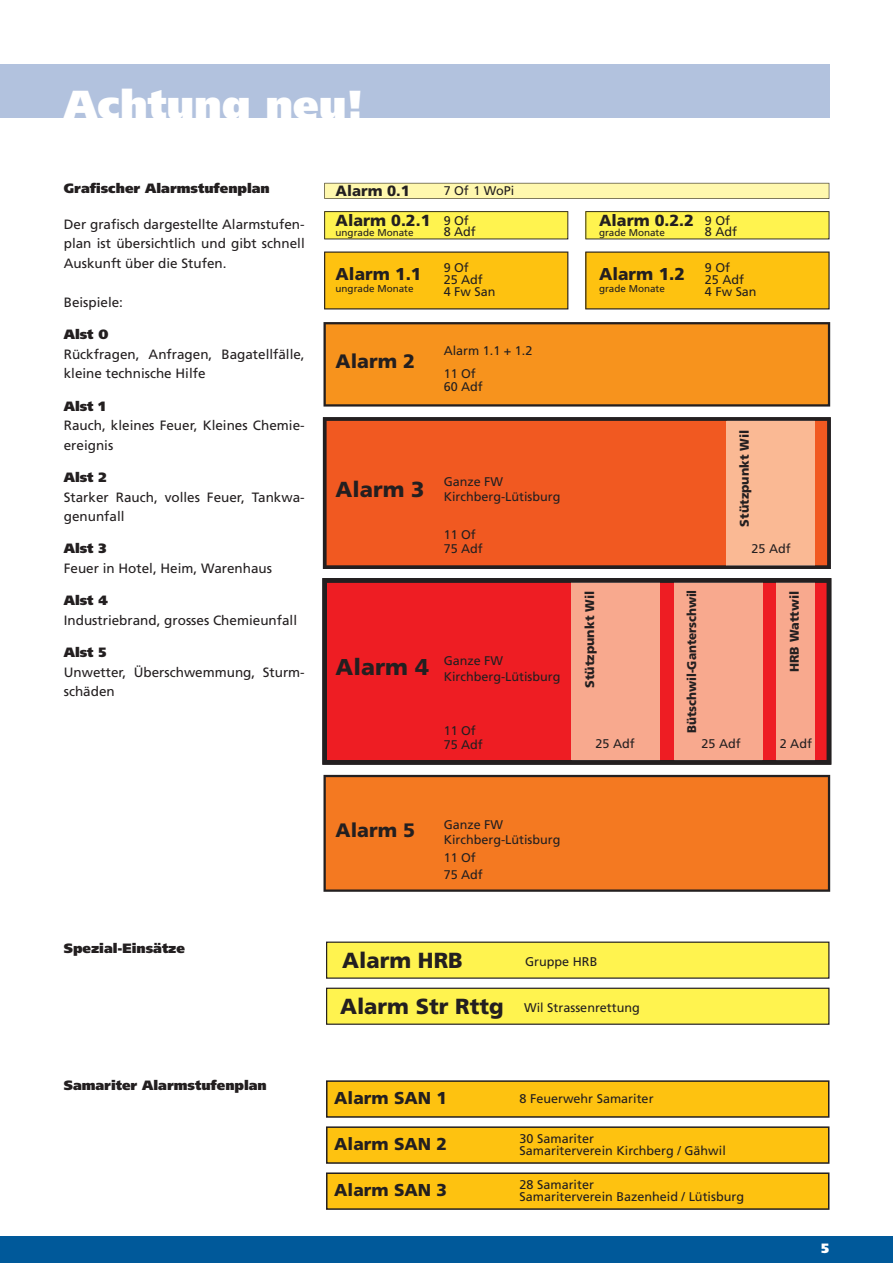
<style>
.page{position:relative;width:893px;height:1263px;background:#fff}
.page>*{position:absolute;margin:0;border:0;box-sizing:border-box;transform-origin:0 0}
.t1{font:900 40.5px "Frutiger";color:#fff}
.t2{font:900 22.95px "Frutiger";color:#231f20}
.t3{font:900 21.75px "Frutiger";color:#231f20}
.t4{font:900 19.5px "Frutiger";color:#231f20}
.t5{font:900 17.25px "Frutiger";color:#231f20}
.t6{font:900 17.1px "Frutiger";color:#231f20}
.t7{font:900 16.05px "Frutiger";color:#231f20}
.t8{font:900 14.85px "Frutiger";color:#231f20}
.t9{font:13.5px/19.5px "Frutiger";color:#231f20}
.t10{font:900 13.5px "Frutiger";color:#231f20}
.t11{font:900 13.5px "Frutiger";color:#fff}
.t12{font:12.6px/12.3px "Frutiger";color:#231f20}
.t13{font:900 12.6px "Frutiger";color:#231f20}
.t14{font:900 12.6px "Frutiger";color:#231f20;scale:.94 1}
.t15{font:9.9px "Frutiger";color:#231f20}
.s1{font-weight:900;font-size:21.75px}
</style>
<div class="page">
<div style="left:0;top:1236px;width:893px;height:27px;background:#00599a"></div>
<div style="left:0;top:64px;width:829px;height:53px;background:#b2c2de"></div>
<div style="left:327px;top:1081px;width:502px;height:36px;background:#fec210"></div>
<div style="left:326px;top:1080px;width:503px;height:38px;border:2px solid #231f20"></div>
<div style="left:327px;top:1173px;width:502px;height:36px;background:#fec210"></div>
<div style="left:326px;top:1172px;width:503px;height:38px;border:2px solid #231f20"></div>
<div style="left:327px;top:1127px;width:502px;height:36px;background:#fec210"></div>
<div style="left:326px;top:1126px;width:503px;height:38px;border:2px solid #231f20"></div>
<div style="left:327px;top:942px;width:502px;height:36px;background:#fff34f"></div>
<div style="left:326px;top:941px;width:503px;height:38px;border:1px solid #231f20"></div>
<div style="left:327px;top:988px;width:502px;height:36px;background:#fff34f"></div>
<div style="left:326px;top:988px;width:503px;height:37px;border:1px solid #231f20"></div>
<div style="left:323px;top:775px;width:507px;height:117px;background:#f47921"></div>
<svg style="left:324px;top:183px;width:505px;height:16px;background:#f0e9a4"></svg>
<svg style="left:324px;top:211px;width:244px;height:28px;background:#f2e74c"></svg>
<div style="left:324px;top:251px;width:244px;height:58px;background:#fec210"></div>
<svg style="left:323px;top:322px;width:507px;height:85px;background:#e98c1e"></svg>
<svg style="left:585px;top:211px;width:244px;height:28px;background:#f2e74c"></svg>
<div style="left:585px;top:251px;width:245px;height:58px;background:#fec210"></div>
<svg style="left:323px;top:417px;width:508px;height:152px;background:#e56534"></svg>
<svg style="left:322px;top:578px;width:509px;height:187px;background:#e3554e"></svg>
<h1 class="t1" style="left:64px;top:80px;width:301px">Achtung neu!</h1>
<p class="t10" style="left:64px;top:180px;width:208px">Grafischer Alarmstufenplan</p>
<p class="t9" style="left:64px;top:214px;width:242px;text-align:justify">Der grafisch dargestellte Alarmstufen&shy;plan ist übersichtlich und gibt schnell Auskunft über die Stufen.</p>
<p class="t9" style="left:64px;top:292px;width:61px">Beispiele:</p>
<p class="t10" style="left:64px;top:326px;width:46px">Alst 0</p>
<p class="t9" style="left:64px;top:344px;width:242px">Rückfragen, Anfragen, Bagatellfälle, kleine technische Hilfe</p>
<p class="t10" style="left:64px;top:398px;width:43px">Alst 1</p>
<p class="t9" style="left:64px;top:416px;width:242px">Rauch, kleines Feuer, Kleines Chemie&shy;ereignis</p>
<p class="t10" style="left:64px;top:469px;width:44px">Alst 2</p>
<p class="t9" style="left:64px;top:487px;width:242px">Starker Rauch, volles Feuer, Tankwa&shy;genunfall</p>
<p class="t10" style="left:64px;top:540px;width:44px">Alst 3</p>
<p class="t9" style="left:64px;top:558px;width:210px">Feuer in Hotel, Heim, Warenhaus</p>
<p class="t10" style="left:64px;top:592px;width:46px">Alst 4</p>
<p class="t9" style="left:64px;top:610px;width:235px">Industriebrand, grosses Chemieunfall</p>
<p class="t10" style="left:64px;top:644px;width:44px">Alst 5</p>
<p class="t9" style="left:64px;top:662px;width:242px">Unwetter, Überschwemmung, Sturm&shy;schäden</p>
<p class="t8" style="left:336px;top:182px;width:76px">Alarm 0.1</p>
<p class="t12" style="left:444px;top:184px;width:72px">7 Of 1 WoPi</p>
<p class="t7" style="left:336px;top:210px;width:96px">Alarm 0.2.1</p>
<p class="t15" style="left:336px;top:226px;width:80px">ungrade Monate</p>
<p class="t12" style="left:444px;top:215px;width:34px;line-height:11.4px">9 Of<br>8 Adf</p>
<h3 class="t6" style="left:336px;top:264px;width:87px">Alarm 1.1</h3>
<p class="t15" style="left:336px;top:283px;width:80px">ungrade Monate</p>
<p class="t12" style="left:444px;top:261px;width:53px">9 Of<br>25 Adf<br>4 Fw San</p>
<h3 class="t4" style="left:336px;top:349px;width:81px">Alarm 2</h3>
<p class="t12" style="left:444px;top:339px;width:90px;line-height:23.1px">Alarm 1.1 + 1.2<br>11 Of</p>
<p class="t12" style="left:444px;top:380px;width:41px">60 Adf</p>
<h3 class="t3" style="left:336px;top:476px;width:90px">Alarm 3</h3>
<p class="t12" style="left:444px;top:474px;width:118px;line-height:15.1px">Ganze FW<br>Kirchberg-Lütisburg</p>
<p class="t12" style="left:444px;top:528px;width:41px;line-height:14px">11 Of<br>75 Adf</p>
<h2 class="t2" style="left:336px;top:653px;width:95px">Alarm 4</h2>
<p class="t12" style="left:444px;top:653px;width:118px;line-height:15.1px">Ganze FW<br>Kirchberg-Lütisburg</p>
<p class="t12" style="left:444px;top:724px;width:41px;line-height:14px">11 Of<br>75 Adf</p>
<p class="t7" style="left:599px;top:210px;width:96px">Alarm 0.2.2</p>
<p class="t15" style="left:599px;top:226px;width:67px">grade Monate</p>
<h3 class="t6" style="left:599px;top:264px;width:87px">Alarm 1.2</h3>
<p class="t15" style="left:599px;top:283px;width:67px">grade Monate</p>
<p class="t12" style="left:705px;top:215px;width:34px;line-height:11.4px">9 Of<br>8 Adf</p>
<p class="t12" style="left:705px;top:261px;width:53px">9 Of<br>25 Adf<br>4 Fw San</p>
<p class="t13" style="left:582px;top:688px;width:98px;rotate:-90deg">Stützpunkt Wil</p>
<p class="t14" style="left:684px;top:733px;width:154px;rotate:-90deg">Bütschwil-Ganterschwil</p>
<p class="t13" style="left:737px;top:527px;width:98px;rotate:-90deg">Stützpunkt Wil</p>
<p class="t12" style="left:752px;top:542px;width:41px">25 Adf</p>
<p class="t13" style="left:787px;top:672px;width:83px;rotate:-90deg">HRB Wattwil</p>
<p class="t12" style="left:595px;top:737px;width:41px">25 Adf</p>
<p class="t12" style="left:702px;top:737px;width:41px">25 Adf</p>
<p class="t12" style="left:780px;top:737px;width:34px">2 Adf</p>
<p class="t10" style="left:64px;top:939px;width:123px">Spezial-Einsätze</p>
<p class="t10" style="left:64px;top:1077px;width:205px">Samariter Alarmstufenplan</p>
<h3 class="t4" style="left:336px;top:818px;width:81px">Alarm 5</h3>
<p class="t12" style="left:444px;top:817px;width:118px;line-height:15.1px">Ganze FW<br>Kirchberg-Lütisburg</p>
<p class="t12" style="left:444px;top:849px;width:41px;line-height:17.2px">11 Of<br>75 Adf</p>
<h3 class="t3" style="left:342px;top:947px;width:122px">Alarm HRB</h3>
<p class="t12" style="left:525px;top:955px;width:74px">Gruppe HRB</p>
<p class="t12" style="left:340px;top:1001px;width:301px"><span class="s1">Alarm Str Rttg</span> Wil Strassenrettung</p>
<h3 class="t5" style="left:334px;top:1088px;width:114px">Alarm SAN 1</h3>
<p class="t12" style="left:520px;top:1092px;width:135px">8 Feuerwehr Samariter</p>
<h3 class="t5" style="left:334px;top:1134px;width:114px">Alarm SAN 2</h3>
<p class="t12" style="left:520px;top:1132px;width:208px">30 Samariter<br>Samariterverein Kirchberg / Gähwil</p>
<h3 class="t5" style="left:334px;top:1180px;width:114px">Alarm SAN 3</h3>
<p class="t12" style="left:520px;top:1178px;width:226px">28 Samariter<br>Samariterverein Bazenheid / Lütisburg</p>
<p class="t11" style="left:821px;top:1240px;width:9px">5</p>
</div>
